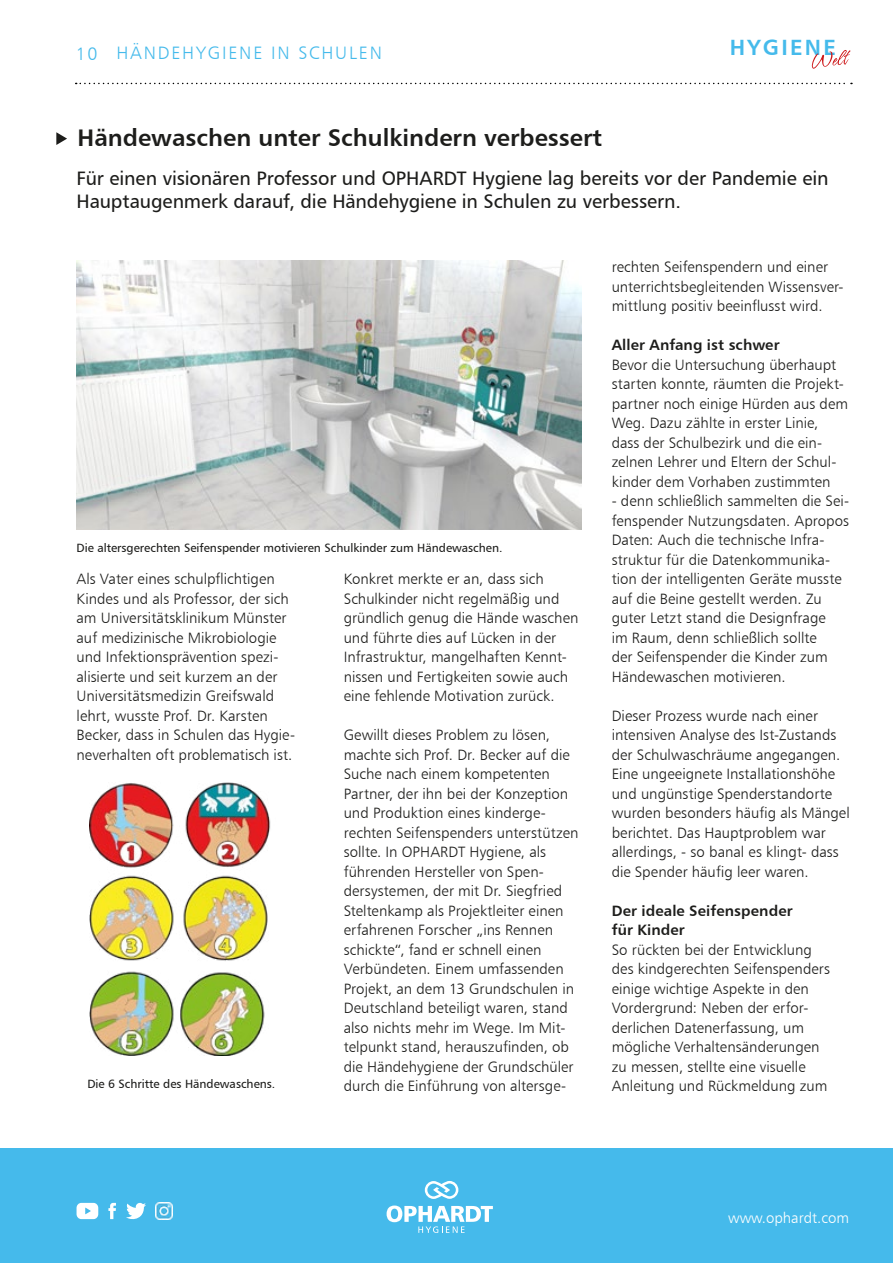
<style>
.page{position:relative;width:893px;height:1263px;background:#fff}
.page>*{position:absolute;margin:0;border:0;box-sizing:border-box;transform-origin:0 0}
.t1{font:24px "Humanist 777 BT Bold B";color:#1d1d1b}
.t2{font:22.05px "Humanist 777 BT Bold B";letter-spacing:.1em;color:#45baeb}
.t3{font:19.5px/23.4px "Humanist 777 BT Roman B";letter-spacing:-.005em;color:#1d1d1b}
.t4{font:18px "Humanist 777 BT Light B";letter-spacing:.1em;color:#45baeb}
.t5{font:15px/19.5px "Humanist 777 BT Light B";color:#1d1d1b}
.t6{font:15px/19.5px "Humanist 777 BT Bold B";letter-spacing:.005em;color:#1d1d1b}
.t7{font:15px "Humanist 777 BT Light B";color:#fff}
.t8{font:12px "Humanist 777 BT Roman B";color:#1d1d1b}
</style>
<div class="page">
<svg style="left:811px;top:50px;width:39px;height:19px"></svg>
<svg style="left:76px;top:83px;width:776px;height:1px"></svg>
<svg style="left:56px;top:132px;width:11px;height:13px"></svg>
<div style="left:0;top:1148px;width:893px;height:115px;background:#45baeb"></div>
<svg style="left:425px;top:1181px;width:33px;height:18px"></svg>
<svg style="left:387px;top:1205px;width:106px;height:28px"></svg>
<svg style="left:77px;top:1203px;width:21px;height:16px"></svg>
<svg style="left:126px;top:1203px;width:20px;height:17px"></svg>
<svg style="left:108px;top:1203px;width:8px;height:16px"></svg>
<img style="left:77px;top:261px;width:505px;height:269px">
<img style="left:89px;top:782px;width:182px;height:273px">
<p class="t4" style="left:76px;top:42px;width:308px">10 HÄNDEHYGIENE IN SCHULEN</p>
<h2 class="t2" style="left:730px;top:34px;width:108px">HYGIENE</h2>
<h1 class="t1" style="left:78px;top:122px;width:526px">Händewaschen unter Schulkindern verbessert</h1>
<h3 class="t3" style="left:77px;top:166px;width:753px">Für einen visionären Professor und OPHARDT Hygiene lag bereits vor der Pandemie ein<br>Hauptaugenmerk darauf, die Händehygiene in Schulen zu verbessern.</h3>
<p class="t8" style="left:77px;top:540px;width:428px">Die altersgerechten Seifenspender motivieren Schulkinder zum Händewaschen.</p>
<p class="t5" style="left:77px;top:569px;width:220px">Als Vater eines schulpflichtigen Kindes und als Professor, der sich am Universitätsklinikum Münster auf medizinische Mikrobiologie und Infektionsprävention spezi&shy;alisierte und seit kurzem an der Universitätsmedizin Greifswald lehrt, wusste Prof. Dr. Karsten Becker, dass in Schulen das Hygie&shy;neverhalten oft problematisch ist.</p>
<p class="t5" style="left:344px;top:569px;width:236px">Konkret merkte er an, dass sich Schulkinder nicht regelmäßig und gründlich genug die Hände waschen und führte dies auf Lücken in der Infrastruktur, mangelhaften Kennt&shy;nissen und Fertigkeiten sowie auch eine fehlende Motivation zurück.</p>
<p class="t5" style="left:344px;top:725px;width:236px">Gewillt dieses Problem zu lösen, machte sich Prof. Dr. Becker auf die Suche nach einem kompetenten Partner, der ihn bei der Konzeption und Produktion eines kinderge&shy;rechten Seifenspenders unterstützen sollte. In OPHARDT Hygiene, als führenden Hersteller von Spen&shy;dersystemen, der mit Dr. Siegfried Steltenkamp als Projektleiter einen erfahrenen Forscher „ins Rennen schickte“, fand er schnell einen Verbündeten. Einem umfassenden Projekt, an dem 13 Grundschulen in Deutschland beteiligt waren, stand also nichts mehr im Wege. Im Mit&shy;telpunkt stand, herauszufinden, ob die Händehygiene der Grundschüler durch die Einführung von altersge-</p>
<p class="t8" style="left:87px;top:1076px;width:189px">Die 6 Schritte des Händewaschens.</p>
<p class="t5" style="left:612px;top:257px;width:233px">rechten Seifenspendern und einer unterrichtsbegleitenden Wissensver&shy;mittlung positiv beeinflusst wird.</p>
<p class="t6" style="left:612px;top:335px;width:169px">Aller Anfang ist schwer</p>
<p class="t5" style="left:612px;top:355px;width:238px">Bevor die Untersuchung überhaupt starten konnte, räumten die Projekt&shy;partner noch einige Hürden aus dem Weg. Dazu zählte in erster Linie, dass der Schulbezirk und die ein&shy;zelnen Lehrer und Eltern der Schul&shy;kinder dem Vorhaben zustimmten</p>
<p class="t5" style="left:612px;top:491px;width:239px">- denn schließlich sammelten die Sei&shy;fenspender Nutzungsdaten. Apropos Daten: Auch die technische Infra&shy;struktur für die Datenkommunika&shy;tion der intelligenten Geräte musste auf die Beine gestellt werden. Zu guter Letzt stand die Designfrage<br>im Raum, denn schließlich sollte<br>der Seifenspender die Kinder zum Händewaschen motivieren.</p>
<p class="t5" style="left:612px;top:706px;width:240px">Dieser Prozess wurde nach einer intensiven Analyse des Ist-Zustands der Schulwaschräume angegangen.<br>Eine ungeeignete Installationshöhe und ungünstige Spenderstandorte wurden besonders häufig als Mängel berichtet. Das Hauptproblem war allerdings, - so banal es klingt- dass die Spender häufig leer waren.</p>
<p class="t6" style="left:612px;top:900px;width:183px">Der ideale Seifenspender für Kinder</p>
<p class="t5" style="left:612px;top:940px;width:220px">So rückten bei der Entwicklung des kindgerechten Seifenspenders einige wichtige Aspekte in den<br>Vordergrund: Neben der erfor&shy;derlichen Datenerfassung, um mögliche Verhaltensänderungen zu messen, stellte eine visuelle<br>Anleitung und Rückmeldung zum</p>
<p class="t7" style="left:728px;top:1208px;width:122px">www.ophardt.com</p>
</div>
